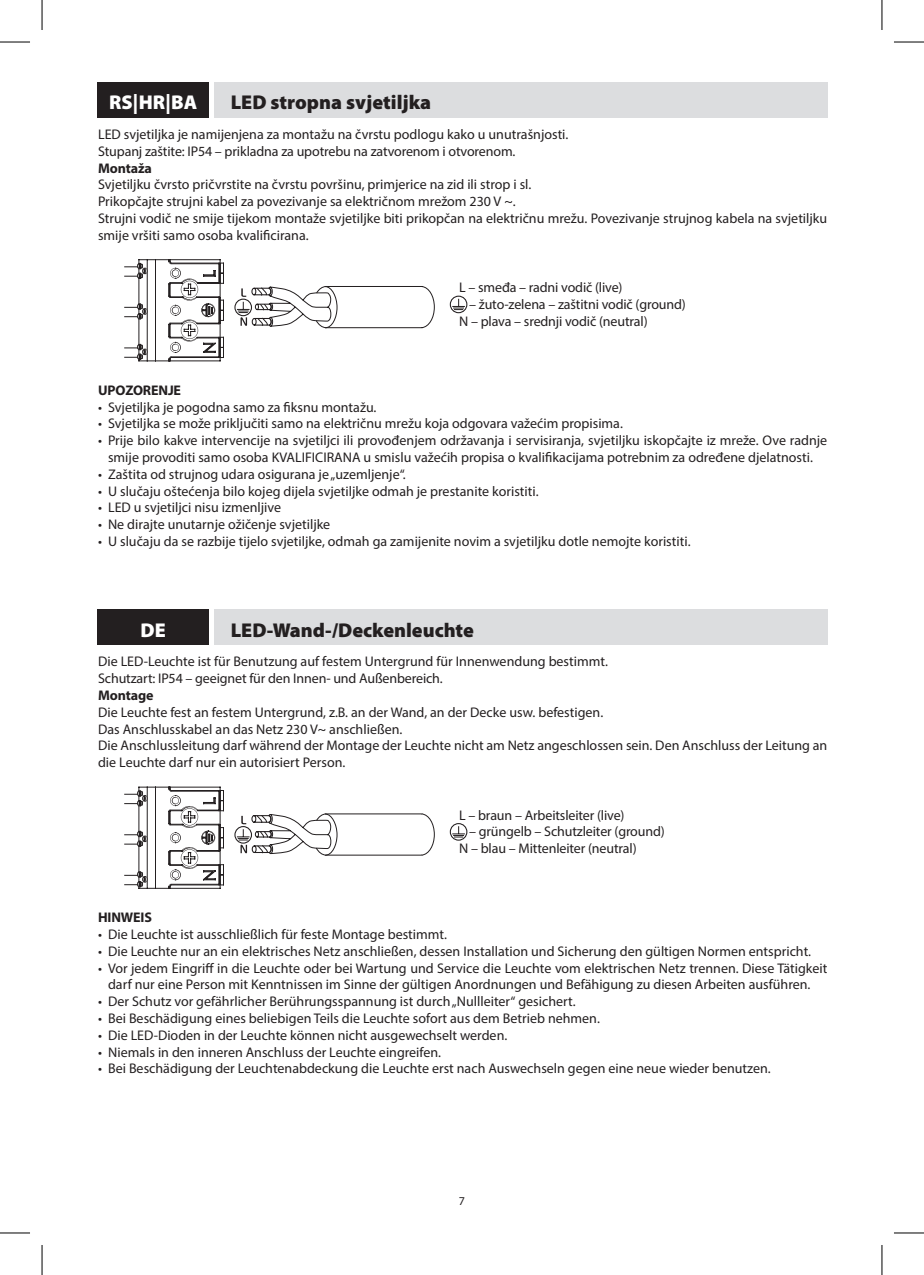
<style>
.page{position:relative;width:924px;height:1275px;background:#fff}
.page>*{position:absolute;margin:0;border:0;box-sizing:border-box;transform-origin:0 0}
.t1{font:900 20px "Myriad Pro";color:#231f20}
.t2{font:900 20px "Myriad Pro";color:#fff}
.t3{font:14px/16.8px "Myriad Pro";color:#231f20}
.t4{font:700 14px "Myriad Pro";letter-spacing:-.01em;color:#231f20}
.t5{font:12px "Myriad Pro";color:#231f20}
</style>
<div class="page">
<svg style="left:125px;top:259px;width:99px;height:103px"></svg>
<svg style="left:237px;top:286px;width:198px;height:43px"></svg>
<div style="left:234px;top:299px;width:18px;height:17px;border:1px solid #231f20;border-radius:50%"></div>
<svg style="left:452px;top:299px;width:12px;height:11px"></svg>
<div style="left:449px;top:296px;width:18px;height:17px;border:1px solid #231f20;border-radius:50%"></div>
<div style="left:97px;top:82px;width:112px;height:36px;background:#231f20"></div>
<div style="left:213px;top:82px;width:613px;height:36px;background:#dcdddf"></div>
<svg style="left:125px;top:786px;width:99px;height:103px"></svg>
<svg style="left:237px;top:813px;width:198px;height:43px"></svg>
<div style="left:234px;top:826px;width:18px;height:17px;border:1px solid #231f20;border-radius:50%"></div>
<svg style="left:452px;top:826px;width:12px;height:11px"></svg>
<div style="left:449px;top:823px;width:18px;height:17px;border:1px solid #231f20;border-radius:50%"></div>
<div style="left:97px;top:609px;width:112px;height:36px;background:#231f20"></div>
<div style="left:213px;top:609px;width:613px;height:36px;background:#dcdddf"></div>
<hr style="left:0;top:42px;width:30px;height:1px;background:#000">
<hr style="left:893px;top:42px;width:30px;height:1px;background:#000">
<hr style="left:0;top:1232px;width:30px;height:1px;background:#000">
<hr style="left:893px;top:1232px;width:30px;height:1px;background:#000">
<hr style="left:42px;top:0;width:1px;height:30px;background:#000">
<hr style="left:42px;top:1245px;width:1px;height:30px;background:#000">
<hr style="left:881px;top:0;width:1px;height:30px;background:#000">
<hr style="left:881px;top:1245px;width:1px;height:30px;background:#000">
<h1 class="t2" style="left:109px;top:89px;width:90px">RS|HR|BA</h1>
<h1 class="t1" style="left:231px;top:89px;width:202px">LED stropna svjetiljka</h1>
<p class="t3" style="left:98px;top:126px;width:471px">LED svjetiljka je namijenjena za montažu na čvrstu podlogu kako u unutrašnjosti.<br>Stupanj zaštite: IP54 – prikladna za upotrebu na zatvorenom i otvorenom.</p>
<p class="t4" style="left:98px;top:159px;width:55px">Montaža</p>
<p class="t3" style="left:98px;top:176px;width:730px">Svjetiljku čvrsto pričvrstite na čvrstu površinu, primjerice na zid ili strop i sl.<br>Prikopčajte strujni kabel za povezivanje sa električnom mrežom 230 V ~.<br>Strujni vodič ne smije tijekom montaže svjetiljke biti prikopčan na električnu mrežu. Povezivanje strujnog kabela na svjetiljku smije vršiti samo osoba kvalificirana.</p>
<p class="t3" style="left:459px;top:279px;width:165px">L – smeđa – radni vodič (live)</p>
<p class="t3" style="left:459px;top:296px;width:228px;text-indent:10px">– žuto-zelena – zaštitni vodič (ground)<br>N – plava – srednji vodič (neutral)</p>
<p class="t4" style="left:98px;top:381px;width:84px">UPOZORENJE</p>
<p class="t3" style="left:98px;top:398px;width:280px">• Svjetiljka je pogodna samo za fiksnu montažu.</p>
<p class="t3" style="left:98px;top:415px;width:526px">• Svjetiljka se može priključiti samo na električnu mrežu koja odgovara važećim propisima.</p>
<p class="t3" style="left:98px;top:432px;width:730px;text-align:center">• Prije bilo kakve intervencije na svjetiljci ili provođenjem održavanja i servisiranja, svjetiljku iskopčajte iz mreže. Ove radnje smije provoditi samo osoba KVALIFICIRANA u smislu važećih propisa o kvalifikacijama potrebnim za određene djelatnosti.</p>
<p class="t3" style="left:98px;top:465px;width:309px">• Zaštita od strujnog udara osigurana je „uzemljenje“.</p>
<p class="t3" style="left:98px;top:482px;width:442px">• U slučaju oštećenja bilo kojeg dijela svjetiljke odmah je prestanite koristiti.</p>
<p class="t3" style="left:98px;top:499px;width:184px">• LED u svjetiljci nisu izmenljive</p>
<p class="t3" style="left:98px;top:516px;width:234px">• Ne dirajte unutarnje ožičenje svjetiljke</p>
<p class="t3" style="left:98px;top:533px;width:593px">• U slučaju da se razbije tijelo svjetiljke, odmah ga zamijenite novim a svjetiljku dotle nemojte koristiti.</p>
<h1 class="t2" style="left:140px;top:616px;width:27px">DE</h1>
<h1 class="t1" style="left:231px;top:616px;width:245px">LED-Wand-/Deckenleuchte</h1>
<p class="t3" style="left:98px;top:653px;width:511px">Die LED-Leuchte ist für Benutzung auf festem Untergrund für Innenwendung bestimmt.<br>Schutzart: IP54 – geeignet für den Innen- und Außenbereich.</p>
<p class="t4" style="left:98px;top:686px;width:57px">Montage</p>
<p class="t3" style="left:98px;top:703px;width:730px">Die Leuchte fest an festem Untergrund, z.B. an der Wand, an der Decke usw. befestigen.<br>Das Anschlusskabel an das Netz 230 V~ anschließen.<br>Die Anschlussleitung darf während der Montage der Leuchte nicht am Netz angeschlossen sein. Den Anschluss der Leitung an die Leuchte darf nur ein autorisiert Person.</p>
<p class="t3" style="left:459px;top:806px;width:167px">L – braun – Arbeitsleiter (live)</p>
<p class="t3" style="left:459px;top:823px;width:207px;text-indent:10px">– grüngelb – Schutzleiter (ground)<br>N – blau – Mittenleiter (neutral)</p>
<p class="t4" style="left:98px;top:908px;width:55px">HINWEIS</p>
<p class="t3" style="left:98px;top:925px;width:350px">• Die Leuchte ist ausschließlich für feste Montage bestimmt.</p>
<p class="t3" style="left:98px;top:942px;width:714px">• Die Leuchte nur an ein elektrisches Netz anschließen, dessen Installation und Sicherung den gültigen Normen entspricht.</p>
<p class="t3" style="left:98px;top:959px;width:730px;text-align:center">• Vor jedem Eingriff in die Leuchte oder bei Wartung und Service die Leuchte vom elektrischen Netz trennen. Diese Tätigkeit darf nur eine Person mit Kenntnissen im Sinne der gültigen Anordnungen und Befähigung zu diesen Arbeiten ausführen.</p>
<p class="t3" style="left:98px;top:993px;width:479px">• Der Schutz vor gefährlicher Berührungsspannung ist durch „Nullleiter“ gesichert.</p>
<p class="t3" style="left:98px;top:1009px;width:503px">• Bei Beschädigung eines beliebigen Teils die Leuchte sofort aus dem Betrieb nehmen.</p>
<p class="t3" style="left:98px;top:1026px;width:410px">• Die LED-Dioden in der Leuchte können nicht ausgewechselt werden.</p>
<p class="t3" style="left:98px;top:1043px;width:344px">• Niemals in den inneren Anschluss der Leuchte eingreifen.</p>
<p class="t3" style="left:98px;top:1060px;width:674px">• Bei Beschädigung der Leuchtenabdeckung die Leuchte erst nach Auswechseln gegen eine neue wieder benutzen.</p>
<p class="t5" style="left:458px;top:1193px;width:8px">7</p>
</div>
